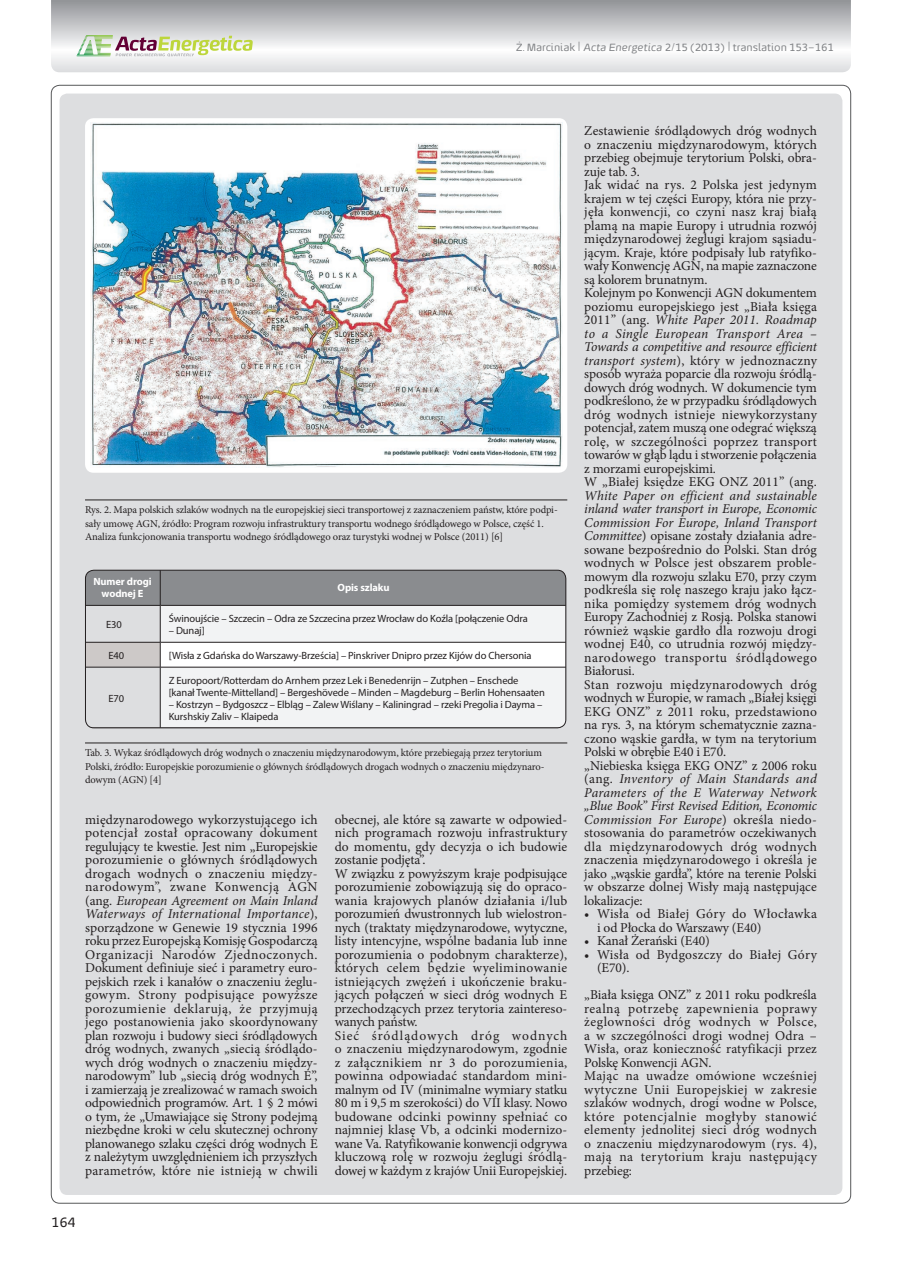
<style>
.page{position:relative;width:902px;height:1263px;background:#fff}
.page>*{position:absolute;margin:0;border:0;box-sizing:border-box;transform-origin:0 0}
.polski_body{font:13.5px/13.5px "Minion Pro";letter-spacing:-.005em;color:#231f20;text-align:justify}
.polski_body-2{font:13.5px/13.5px "Minion Pro";letter-spacing:.015em;color:#231f20}
.polski_body-3{font:13.5px/13.5px "Minion Pro";letter-spacing:.025em;color:#231f20}
.t1{font:13.5px "Energa";color:#231f20}
.polski_podpis_rysunk{font:10.5px/13.5px "Minion Pro";letter-spacing:-.01em;color:#231f20}
.tabela_środek_lewo{font:10.5px/12px "Myriad Pro";letter-spacing:-.01em;color:#231f20}
.polski_body-4{font:10.5px "Energa";letter-spacing:-.01em;color:#808285}
.tabela_naglowek_bold{font:700 10.5px/12px "Myriad Pro";letter-spacing:-.01em;color:#fff;text-align:center}
.s1{font-size:13.5px}
.s2{font-style:italic}
</style>
<div class="page">
<div style="left:60px;top:94px;width:782px;height:1101px;background:#dddee0;border-radius:8px"></div>
<svg style="left:51px;top:0;width:799px;height:72px"></svg>
<svg style="left:76px;top:35px;width:177px;height:21px"></svg>
<div style="left:85px;top:118px;width:482px;height:355px;background:#fff;border-radius:9px"></div>
<img style="left:90px;top:123px;width:473px;height:344px">
<hr style="left:85px;top:500px;width:482px;height:1px;background:#231f20">
<hr style="left:85px;top:743px;width:482px;height:1px;background:#231f20">
<div style="left:85px;top:570px;width:480px;height:35px;background:#8a8c8f"></div>
<div style="left:161px;top:606px;width:404px;height:122px;background:#f2f3f4"></div>
<div style="left:85px;top:642px;width:75px;height:25px;background:#cdc9c8"></div>
<div style="left:160px;top:642px;width:405px;height:25px;background:#fff"></div>
<hr style="left:160px;top:570px;width:1px;height:35px;background:#231f20">
<hr style="left:85px;top:605px;width:75px;height:1px;background:#231f20">
<hr style="left:160px;top:605px;width:405px;height:1px;background:#231f20">
<hr style="left:160px;top:606px;width:1px;height:36px;background:#231f20">
<hr style="left:85px;top:642px;width:75px;height:1px;background:#231f20">
<hr style="left:160px;top:642px;width:405px;height:1px;background:#231f20">
<svg style="left:160px;top:642px;width:1px;height:25px"></svg>
<hr style="left:85px;top:667px;width:75px;height:1px;background:#231f20">
<hr style="left:160px;top:667px;width:405px;height:1px;background:#231f20">
<hr style="left:160px;top:667px;width:1px;height:61px;background:#231f20">
<hr style="left:85px;top:728px;width:75px;height:1px;background:#231f20">
<hr style="left:160px;top:728px;width:405px;height:1px;background:#231f20">
<div style="left:85px;top:570px;width:481px;height:158px;border:1px solid #231f20;border-radius:9px"></div>
<p class="polski_body-4" style="left:516px;top:41px;width:319px">Ż. Marciniak <span class="s1">|</span> <span class="s2">Acta Energetica</span> 2/15 (2013) <span class="s1">|</span> translation 153–161</p>
<p class="polski_podpis_rysunk" style="left:85px;top:503px;width:474px">Rys. 2. Mapa polskich szlaków wodnych na tle europejskiej sieci transportowej z zaznaczeniem państw, które podpi&shy;sały umowę AGN, źródło: Program rozwoju infrastruktury transportu wodnego śródlądowego w Polsce, część 1.<br>Analiza funkcjonowania transportu wodnego śródlądowego oraz turystyki wodnej w Polsce (2011) [6]</p>
<p class="tabela_naglowek_bold" style="left:93px;top:575px;width:60px">Numer drogi wodnej E</p>
<p class="tabela_naglowek_bold" style="left:337px;top:581px;width:54px">Opis szlaku</p>
<p class="tabela_środek_lewo" style="left:106px;top:618px;width:17px">E30</p>
<p class="tabela_środek_lewo" style="left:169px;top:612px;width:360px">Świnoujście – Szczecin – Odra ze Szczecina przez Wrocław do Koźla [połączenie Odra</p>
<p class="tabela_środek_lewo" style="left:169px;top:624px;width:37px">– Dunaj]</p>
<p class="tabela_środek_lewo" style="left:108px;top:649px;width:17px">E40</p>
<p class="tabela_środek_lewo" style="left:169px;top:649px;width:364px">[Wisła z Gdańska do Warszawy-Brześcia] – Pinskriver Dnipro przez Kijów do Chersonia</p>
<p class="tabela_środek_lewo" style="left:108px;top:692px;width:17px">E70</p>
<p class="tabela_środek_lewo" style="left:169px;top:674px;width:377px">Z Europoort/Rotterdam do Arnhem przez Lek i Benedenrijn – Zutphen – Enschede [kanał Twente-Mittelland] – Bergeshövede – Minden – Magdeburg – Berlin Hohensaaten</p>
<p class="tabela_środek_lewo" style="left:169px;top:698px;width:375px">– Kostrzyn – Bydgoszcz – Elbląg – Zalew Wiślany – Kaliningrad – rzeki Pregolia i Dayma –<br>Kurshskiy Zaliv – Klaipeda</p>
<p class="polski_podpis_rysunk" style="left:85px;top:746px;width:461px">Tab. 3. Wykaz śródlądowych dróg wodnych o znaczeniu międzynarodowym, które przebiegają przez terytorium<br>Polski, źródło: Europejskie porozumienie o głównych śródlądowych drogach wodnych o znaczeniu międzynaro&shy;dowym (AGN) [4]</p>
<p class="polski_body" style="left:85px;top:813px;width:234px">międzynarodowego wykorzystującego ich potencjał został opracowany dokument regulujący te kwestie. Jest nim „Europejskie porozumienie o głównych śródlądowych drogach wodnych o znaczeniu między&shy;narodowym”, zwane Konwencją AGN (ang. <span class="s2">European Agreement on Main Inland Waterways of International Importance</span>), sporządzone w Genewie 19 stycznia 1996 roku przez Europejską Komisję Gospodarczą Organizacji Narodów Zjednoczonych.<br>Dokument definiuje sieć i parametry euro&shy;pejskich rzek i kanałów o znaczeniu żeglu&shy;gowym. Strony podpisujące powyższe porozumienie deklarują, że przyjmują jego postanowienia jako skoordynowany plan rozwoju i budowy sieci śródlądowych dróg wodnych, zwanych „siecią śródlądo&shy;wych dróg wodnych o znaczeniu między&shy;narodowym” lub „siecią dróg wodnych E”, i zamierzają je zrealizować w ramach swoich odpowiednich programów. Art. 1 § 2 mówi o tym, że „Umawiające się Strony podejmą niezbędne kroki w celu skutecznej ochrony planowanego szlaku części dróg wodnych E z należytym uwzględnieniem ich przyszłych parametrów, które nie istnieją w chwili</p>
<p class="polski_body" style="left:334px;top:813px;width:234px">obecnej, ale które są zawarte w odpowied&shy;nich programach rozwoju infrastruktury do momentu, gdy decyzja o ich budowie zostanie podjęta”.</p>
<p class="polski_body" style="left:334px;top:867px;width:234px">W związku z powyższym kraje podpisujące porozumienie zobowiązują się do opraco&shy;wania krajowych planów działania i/lub porozumień dwustronnych lub wielostron&shy;nych (traktaty międzynarodowe, wytyczne, listy intencyjne, wspólne badania lub inne porozumienia o podobnym charakterze), których celem będzie wyeliminowanie istniejących zwężeń i ukończenie braku&shy;jących połączeń w sieci dróg wodnych E przechodzących przez terytoria zaintereso&shy;wanych państw.</p>
<p class="polski_body" style="left:334px;top:1029px;width:234px">Sieć śródlądowych dróg wodnych o znaczeniu międzynarodowym, zgodnie z załącznikiem nr 3 do porozumienia, powinna odpowiadać standardom mini&shy;malnym od IV (minimalne wymiary statku 80 m i 9,5 m szerokości) do VII klasy. Nowo budowane odcinki powinny spełniać co najmniej klasę Vb, a odcinki modernizo&shy;wane Va. Ratyfikowanie konwencji odgrywa kluczową rolę w rozwoju żeglugi śródlą&shy;dowej w każdym z krajów Unii Europejskiej.</p>
<p class="t1" style="left:51px;top:1213px;width:26px">164</p>
<p class="polski_body" style="left:584px;top:124px;width:234px">Zestawienie śródlądowych dróg wodnych o znaczeniu międzynarodowym, których przebieg obejmuje terytorium Polski, obra&shy;zuje tab. 3.</p>
<p class="polski_body" style="left:584px;top:178px;width:234px">Jak widać na rys. 2 Polska jest jedynym krajem w tej części Europy, która nie przy&shy;jęła konwencji, co czyni nasz kraj białą plamą na mapie Europy i utrudnia rozwój międzynarodowej żeglugi krajom sąsiadu&shy;jącym. Kraje, które podpisały lub ratyfiko&shy;wały Konwencję AGN, na mapie zaznaczone są kolorem brunatnym.</p>
<p class="polski_body" style="left:584px;top:286px;width:234px">Kolejnym po Konwencji AGN dokumentem poziomu europejskiego jest „Biała księga 2011” (ang. <span class="s2">White Paper 2011. Roadmap to a Single European Transport Area – Towards a competitive and resource efficient transport system</span>), który w jednoznaczny sposób wyraża poparcie dla rozwoju śródlą&shy;dowych dróg wodnych. W dokumencie tym podkreślono, że w przypadku śródlądowych dróg wodnych istnieje niewykorzystany potencjał, zatem muszą one odegrać większą rolę, w szczególności poprzez transport towarów w głąb lądu i stworzenie połączenia z morzami europejskimi.</p>
<p class="polski_body" style="left:584px;top:475px;width:234px">W „Białej księdze EKG ONZ 2011” (ang.<br><span class="s2">White Paper on efficient and sustainable inland water transport in Europe, Economic Commission For Europe, Inland Transport Committee</span>) opisane zostały działania adre&shy;sowane bezpośrednio do Polski. Stan dróg wodnych w Polsce jest obszarem proble&shy;mowym dla rozwoju szlaku E70, przy czym podkreśla się rolę naszego kraju jako łącz&shy;nika pomiędzy systemem dróg wodnych Europy Zachodniej z Rosją. Polska stanowi również wąskie gardło dla rozwoju drogi wodnej E40, co utrudnia rozwój między&shy;narodowego transportu śródlądowego Białorusi.</p>
<p class="polski_body" style="left:584px;top:678px;width:234px">Stan rozwoju międzynarodowych dróg wodnych w Europie, w ramach „Białej księgi EKG ONZ” z 2011 roku, przedstawiono na rys. 3, na którym schematycznie zazna&shy;czono wąskie gardła, w tym na terytorium Polski w obrębie E40 i E70.</p>
<p class="polski_body" style="left:584px;top:759px;width:234px">„Niebieska księga EKG ONZ” z 2006 roku (ang. <span class="s2">Inventory of Main Standards and Parameters of the E Waterway Network „Blue Book” First Revised Edition, Economic Commission For Europe</span>) określa niedo&shy;stosowania do parametrów oczekiwanych dla międzynarodowych dróg wodnych znaczenia międzynarodowego i określa je jako „wąskie gardła”, które na terenie Polski w obszarze dolnej Wisły mają następujące lokalizacje:</p>
<p class="polski_body-2" style="left:597px;top:907px;width:221px;text-indent:-13px">• Wisła od Białej Góry do Włocławka i od Płocka do Warszawy (E40)</p>
<p class="polski_body" style="left:584px;top:934px;width:127px">• Kanał Żerański (E40)</p>
<p class="polski_body-3" style="left:597px;top:948px;width:221px;text-indent:-13px">• Wisła od Bydgoszczy do Białej Góry (E70).</p>
<p class="polski_body" style="left:584px;top:988px;width:234px">„Biała księga ONZ” z 2011 roku podkreśla realną potrzebę zapewnienia poprawy żeglowności dróg wodnych w Polsce, a w szczególności drogi wodnej Odra – Wisła, oraz konieczność ratyfikacji przez Polskę Konwencji AGN.</p>
<p class="polski_body" style="left:584px;top:1069px;width:234px">Mając na uwadze omówione wcześniej wytyczne Unii Europejskiej w zakresie szlaków wodnych, drogi wodne w Polsce, które potencjalnie mogłyby stanowić elementy jednolitej sieci dróg wodnych o znaczeniu międzynarodowym (rys. 4), mają na terytorium kraju następujący przebieg:</p>
</div>
